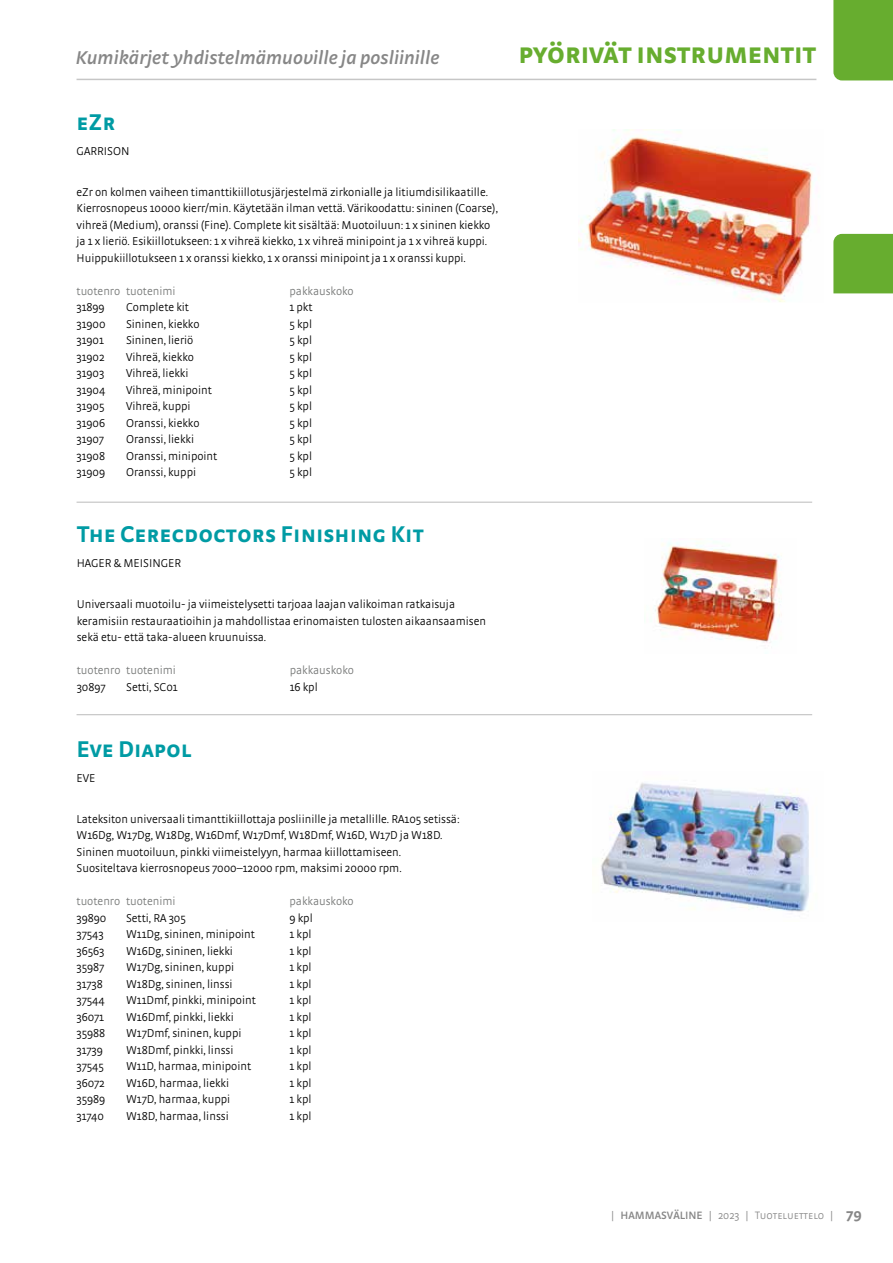
<style>
.page{position:relative;width:893px;height:1263px;background:#fff}
.page>*{position:absolute;margin:0;border:0;box-sizing:border-box;transform-origin:0 0}
.t1{font:700 30px "Strada SC";letter-spacing:-.02em;color:#67ad2f}
.t2{font:700 24px "Strada SC";color:#009ba4}
.t3{font:italic 600 19.5px "Strada";color:#878787}
.t4{font:300 12px/16.5px "Strada";color:#000}
.t5{font:300 12px "Strada";color:#757776}
.t6{font:300 11.25px "Strada SC";color:#878787}
.s1{font-family:"Strada"}
.s2{font-family:"Strada";font-weight:600}
.s3{font-family:"Strada";font-weight:700;font-size:15px}
</style>
<div class="page">
<div style="left:833px;top:234px;width:60px;height:59px;background:#67ad2f"></div>
<div style="left:833px;top:0;width:60px;height:80px;background:#67ad2f"></div>
<img style="left:579px;top:129px;width:234px;height:173px">
<img style="left:601px;top:783px;width:209px;height:129px">
<img style="left:644px;top:542px;width:138px;height:101px">
<hr style="left:77px;top:79px;width:739px;height:1px;background:#c6c6c6">
<hr style="left:77px;top:714px;width:735px;height:1px;background:#bcbcbc">
<hr style="left:77px;top:502px;width:735px;height:1px;background:#bcbcbc">
<h3 class="t3" style="left:76px;top:46px;width:365px">Kumikärjet yhdistelmämuoville ja posliinille</h3>
<h2 class="t2" style="left:77px;top:107px;width:40px">eZr</h2>
<p class="t4" style="left:77px;top:142px;width:54px">GARRISON</p>
<p class="t4" style="left:77px;top:183px;width:423px">eZr on kolmen vaiheen timanttikiillotusjärjestelmä zirkonialle ja litiumdisilikaatille.<br>Kierrosnopeus 10000 kierr/min. Käytetään ilman vettä. Värikoodattu: sininen (Coarse), vihreä (Medium), oranssi (Fine). Complete kit sisältää: Muotoiluun: 1 x sininen kiekko ja 1 x lieriö. Esikiillotukseen: 1 x vihreä kiekko, 1 x vihreä minipoint ja 1 x vihreä kuppi.<br>Huippukiillotukseen 1 x oranssi kiekko, 1 x oranssi minipoint ja 1 x oranssi kuppi.</p>
<p class="t5" style="left:77px;top:284px;width:101px">tuotenro tuotenimi</p>
<p class="t5" style="left:290px;top:284px;width:66px">pakkauskoko</p>
<p class="t4" style="left:77px;top:299px;width:30px">31899</p>
<p class="t4" style="left:126px;top:299px;width:64px">Complete kit</p>
<p class="t4" style="left:290px;top:299px;width:24px">1 pkt</p>
<p class="t4" style="left:77px;top:315px;width:31px">31900</p>
<p class="t4" style="left:126px;top:315px;width:75px">Sininen, kiekko</p>
<p class="t4" style="left:290px;top:315px;width:24px">5 kpl</p>
<p class="t4" style="left:77px;top:332px;width:29px">31901</p>
<p class="t4" style="left:126px;top:332px;width:69px">Sininen, lieriö</p>
<p class="t4" style="left:290px;top:332px;width:24px">5 kpl</p>
<p class="t4" style="left:77px;top:348px;width:30px">31902</p>
<p class="t4" style="left:126px;top:348px;width:69px">Vihreä, kiekko</p>
<p class="t4" style="left:290px;top:348px;width:24px">5 kpl</p>
<p class="t4" style="left:77px;top:365px;width:29px">31903</p>
<p class="t4" style="left:126px;top:365px;width:64px">Vihreä, liekki</p>
<p class="t4" style="left:290px;top:365px;width:24px">5 kpl</p>
<p class="t4" style="left:77px;top:381px;width:30px">31904</p>
<p class="t4" style="left:126px;top:381px;width:87px">Vihreä, minipoint</p>
<p class="t4" style="left:290px;top:381px;width:24px">5 kpl</p>
<p class="t4" style="left:77px;top:398px;width:29px">31905</p>
<p class="t4" style="left:126px;top:398px;width:66px">Vihreä, kuppi</p>
<p class="t4" style="left:290px;top:398px;width:24px">5 kpl</p>
<p class="t4" style="left:77px;top:414px;width:30px">31906</p>
<p class="t4" style="left:126px;top:414px;width:75px">Oranssi, kiekko</p>
<p class="t4" style="left:290px;top:414px;width:24px">5 kpl</p>
<p class="t4" style="left:77px;top:431px;width:29px">31907</p>
<p class="t4" style="left:126px;top:431px;width:70px">Oranssi, liekki</p>
<p class="t4" style="left:290px;top:431px;width:24px">5 kpl</p>
<p class="t4" style="left:77px;top:447px;width:30px">31908</p>
<p class="t4" style="left:126px;top:447px;width:93px">Oranssi, minipoint</p>
<p class="t4" style="left:290px;top:447px;width:24px">5 kpl</p>
<p class="t4" style="left:77px;top:464px;width:30px">31909</p>
<p class="t4" style="left:126px;top:464px;width:72px">Oranssi, kuppi</p>
<p class="t4" style="left:290px;top:464px;width:24px">5 kpl</p>
<h2 class="t2" style="left:77px;top:520px;width:349px">The Cerecdoctors Finishing Kit</h2>
<p class="t4" style="left:77px;top:555px;width:106px">HAGER &amp; MEISINGER</p>
<p class="t4" style="left:77px;top:596px;width:411px">Universaali muotoilu- ja viimeistelysetti tarjoaa laajan valikoiman ratkaisuja keramisiin restauraatioihin ja mahdollistaa erinomaisten tulosten aikaansaamisen sekä etu- että taka-alueen kruunuissa.</p>
<p class="t5" style="left:77px;top:664px;width:101px">tuotenro tuotenimi</p>
<p class="t5" style="left:290px;top:664px;width:66px">pakkauskoko</p>
<p class="t4" style="left:77px;top:678px;width:30px">30897</p>
<p class="t4" style="left:126px;top:678px;width:53px">Setti, SC01</p>
<p class="t4" style="left:290px;top:678px;width:29px">16 kpl</p>
<h2 class="t2" style="left:77px;top:734px;width:116px">Eve Diapol</h2>
<p class="t4" style="left:77px;top:769px;width:20px">EVE</p>
<p class="t4" style="left:77px;top:810px;width:384px">Lateksiton universaali timanttikiillottaja posliinille ja metallille. RA105 setissä:<br>W16Dg, W17Dg, W18Dg, W16Dmf, W17Dmf, W18Dmf, W16D, W17D ja W18D.<br>Sininen muotoiluun, pinkki viimeistelyyn, harmaa kiillottamiseen.<br>Suositeltava kierrosnopeus 7000–12000 rpm, maksimi 20000 rpm.</p>
<p class="t5" style="left:77px;top:895px;width:101px">tuotenro tuotenimi</p>
<p class="t5" style="left:290px;top:895px;width:66px">pakkauskoko</p>
<p class="t4" style="left:77px;top:909px;width:31px">39890</p>
<p class="t4" style="left:126px;top:909px;width:61px">Setti, RA 305</p>
<p class="t4" style="left:290px;top:909px;width:25px">9 kpl</p>
<p class="t4" style="left:77px;top:926px;width:29px">37543</p>
<p class="t4" style="left:126px;top:926px;width:130px">W11Dg, sininen, minipoint</p>
<p class="t4" style="left:290px;top:926px;width:23px">1 kpl</p>
<p class="t4" style="left:77px;top:942px;width:29px">36563</p>
<p class="t4" style="left:126px;top:942px;width:108px">W16Dg, sininen, liekki</p>
<p class="t4" style="left:290px;top:942px;width:23px">1 kpl</p>
<p class="t4" style="left:77px;top:959px;width:29px">35987</p>
<p class="t4" style="left:126px;top:959px;width:110px">W17Dg, sininen, kuppi</p>
<p class="t4" style="left:290px;top:959px;width:23px">1 kpl</p>
<p class="t4" style="left:77px;top:975px;width:28px">31738</p>
<p class="t4" style="left:126px;top:975px;width:108px">W18Dg, sininen, linssi</p>
<p class="t4" style="left:290px;top:975px;width:23px">1 kpl</p>
<p class="t4" style="left:77px;top:992px;width:30px">37544</p>
<p class="t4" style="left:126px;top:992px;width:131px">W11Dmf, pinkki, minipoint</p>
<p class="t4" style="left:290px;top:992px;width:23px">1 kpl</p>
<p class="t4" style="left:77px;top:1008px;width:29px">36071</p>
<p class="t4" style="left:126px;top:1008px;width:109px">W16Dmf, pinkki, liekki</p>
<p class="t4" style="left:290px;top:1008px;width:23px">1 kpl</p>
<p class="t4" style="left:77px;top:1025px;width:30px">35988</p>
<p class="t4" style="left:126px;top:1025px;width:117px">W17Dmf, sininen, kuppi</p>
<p class="t4" style="left:290px;top:1025px;width:23px">1 kpl</p>
<p class="t4" style="left:77px;top:1041px;width:28px">31739</p>
<p class="t4" style="left:126px;top:1041px;width:109px">W18Dmf, pinkki, linssi</p>
<p class="t4" style="left:290px;top:1041px;width:23px">1 kpl</p>
<p class="t4" style="left:77px;top:1058px;width:29px">37545</p>
<p class="t4" style="left:126px;top:1058px;width:127px">W11D, harmaa, minipoint</p>
<p class="t4" style="left:290px;top:1058px;width:23px">1 kpl</p>
<p class="t4" style="left:77px;top:1074px;width:30px">36072</p>
<p class="t4" style="left:126px;top:1074px;width:105px">W16D, harmaa, liekki</p>
<p class="t4" style="left:290px;top:1074px;width:23px">1 kpl</p>
<p class="t4" style="left:77px;top:1091px;width:30px">35989</p>
<p class="t4" style="left:126px;top:1091px;width:106px">W17D, harmaa, kuppi</p>
<p class="t4" style="left:290px;top:1091px;width:23px">1 kpl</p>
<p class="t4" style="left:77px;top:1107px;width:29px">31740</p>
<p class="t4" style="left:126px;top:1107px;width:104px">W18D, harmaa, linssi</p>
<p class="t4" style="left:290px;top:1107px;width:23px">1 kpl</p>
<h1 class="t1" style="left:518px;top:35px;width:300px">pyörivät instrumentit</h1>
<p class="t6" style="left:611px;top:1209px;width:252px"><span class="s1">|</span> <span class="s2">HAMMASVÄLINE</span> <span class="s1">| 2023 |</span> Tuoteluettelo <span class="s1">|</span> <span class="s3">79</span></p>
</div>
